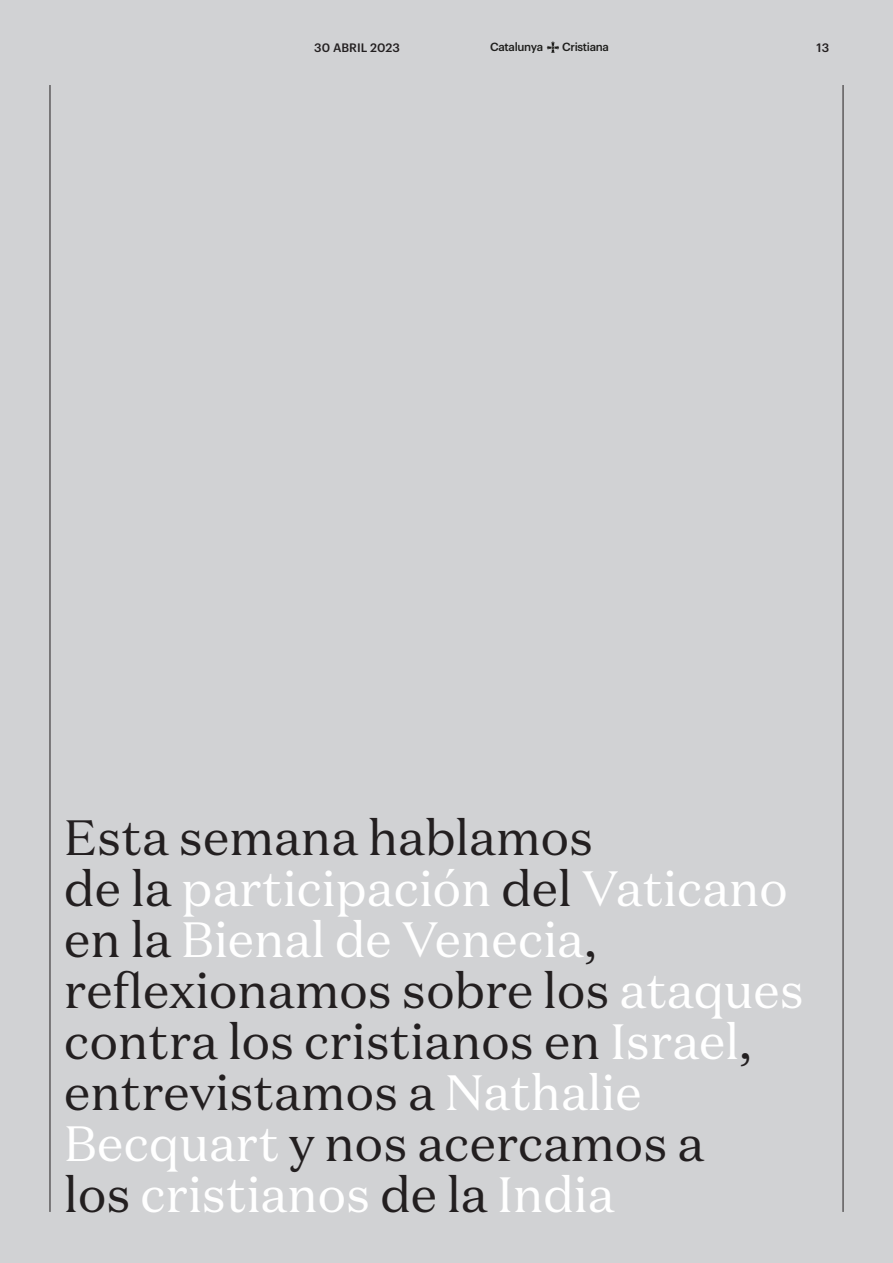
<style>
.page{position:relative;width:893px;height:1263px;background:#d1d2d4}
.page>*{position:absolute;margin:0;border:0;box-sizing:border-box;transform-origin:0 0}
.t1{font:49.5px/51px "Domaine Text";color:#231f20}
.t2{font:49.5px "Domaine Text";color:#fff}
.t3{font:500 12px "Graphik";color:#231f20}
.t4{font:500 11.55px "Graphik";letter-spacing:-.03em;color:#1d1d1b}
.s1{color:#fff}
.s2{color:#231f20}
</style>
<div class="page">
<hr style="left:843px;top:85px;width:1px;height:1127px;background:#231f20">
<svg style="left:547px;top:42px;width:12px;height:11px"></svg>
<hr style="left:50px;top:85px;width:1px;height:1127px;background:#231f20">
<p class="t3" style="left:314px;top:38px;width:87px">30 ABRIL 2023</p>
<p class="t4" style="left:490px;top:38px;width:54px">Catalunya</p>
<p class="t4" style="left:562px;top:38px;width:48px">Cristiana</p>
<p class="t3" style="left:816px;top:38px;width:14px">13</p>
<p class="t1" style="left:64px;top:811px;width:531px">Esta semana hablamos</p>
<p class="t1" style="left:64px;top:862px;width:741px">de la <span class="s1">participación</span> del <span class="s1">Vaticano </span>en la <span class="s1">Bienal de Venecia</span>, reflexionamos sobre los <span class="s1">ataques </span>contra los cristianos en <span class="s1">Israel</span>, entrevistamos a <span class="s1">Nathalie<br>Becquart</span> y nos acercamos a</p>
<p class="t2" style="left:64px;top:1163px;width:552px"><span class="s2">los</span> cristianos <span class="s2">de la</span> India</p>
</div>
